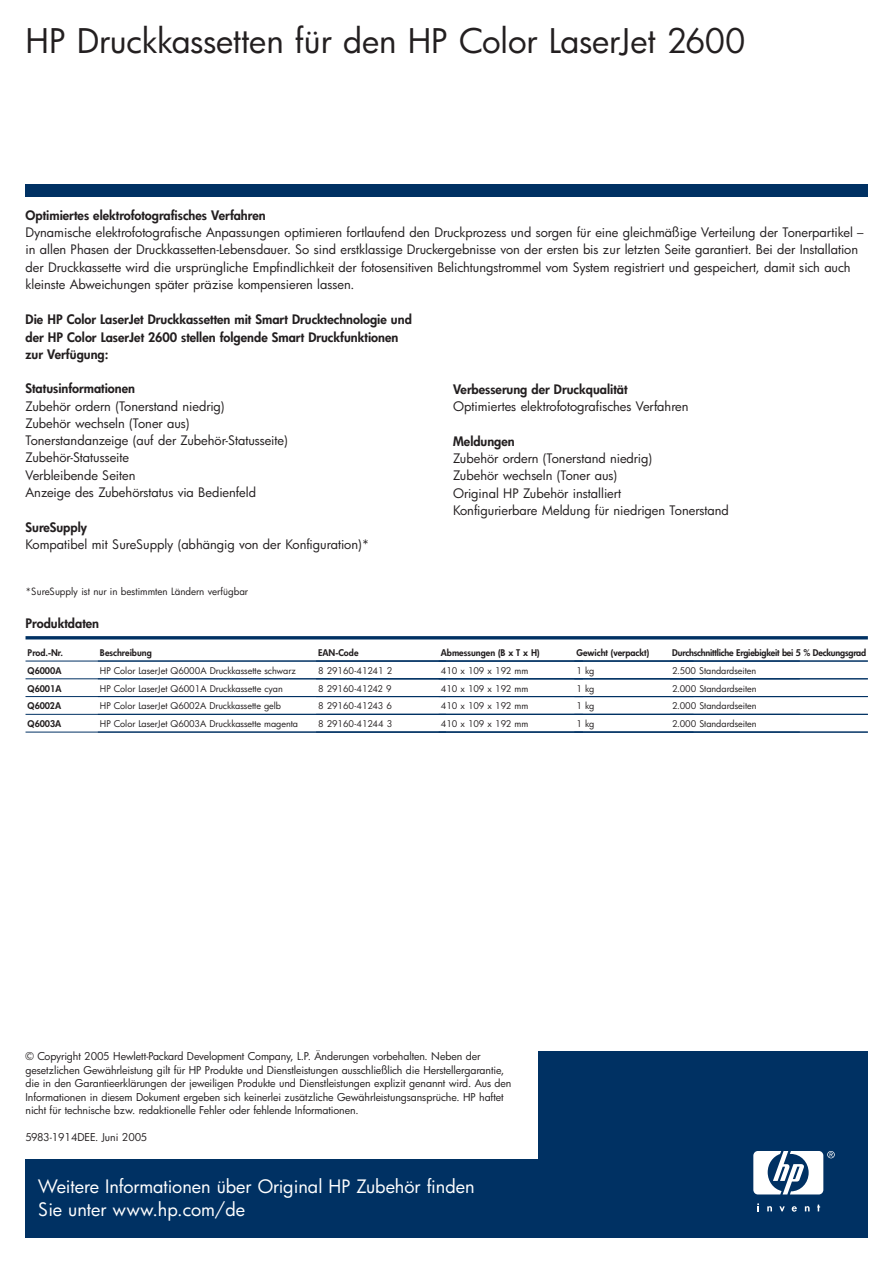
<style>
.page{position:relative;width:893px;height:1262px;background:#fff}
.page>*{position:absolute;margin:0;border:0;box-sizing:border-box;transform-origin:0 0}
.t1{font:33px "Futura";color:#231f20}
.t2{font:18px/22.5px "Futura";color:#fff}
.t3{font:12.75px/17.2px "Futura";color:#231f20}
.t4{font:800 12.75px/17.2px "Futura";color:#231f20}
.t5{font:10.5px/13.5px "Futura";letter-spacing:-.005em;color:#231f20}
.t6{font:9.75px "Futura";color:#231f20}
.t7{font:9px/17.7px "Futura";letter-spacing:-.005em;color:#231f20;text-align:justify}
.t8{font:800 9px/17.7px "Futura";letter-spacing:-.01em;color:#231f20}
</style>
<div class="page">
<div style="left:538px;top:1051px;width:329px;height:112px;background:#003163"></div>
<div style="left:26px;top:1159px;width:841px;height:78px;background:#003163"></div>
<div style="left:26px;top:184px;width:841px;height:12px;background:#003163"></div>
<svg style="left:779px;top:1206px;width:5px;height:5px"></svg>
<svg style="left:767px;top:1206px;width:5px;height:5px"></svg>
<svg style="left:804px;top:1206px;width:5px;height:5px"></svg>
<svg style="left:757px;top:1203px;width:2px;height:8px"></svg>
<svg style="left:817px;top:1204px;width:3px;height:7px"></svg>
<svg style="left:791px;top:1206px;width:5px;height:5px"></svg>
<svg style="left:753px;top:1151px;width:81px;height:43px"></svg>
<hr style="left:26px;top:660px;width:841px;height:1px;background:#003163">
<hr style="left:26px;top:678px;width:841px;height:1px;background:#003163">
<hr style="left:26px;top:696px;width:841px;height:1px;background:#003163">
<hr style="left:26px;top:714px;width:841px;height:1px;background:#003163">
<hr style="left:26px;top:731px;width:841px;height:1px;background:#003163">
<hr style="left:26px;top:636px;width:841px;height:3px;background:#003163">
<h1 class="t1" style="left:26px;top:25px;width:721px">HP Druckkassetten für den HP Color LaserJet 2600</h1>
<p class="t4" style="left:26px;top:207px;width:241px">Optimiertes elektrofotografisches Verfahren</p>
<p class="t3" style="left:26px;top:225px;width:839px">Dynamische elektrofotografische Anpassungen optimieren fortlaufend den Druckprozess und sorgen für eine gleichmäßige Verteilung der Tonerpartikel – in allen Phasen der Druckkassetten-Lebensdauer. So sind erstklassige Druckergebnisse von der ersten bis zur letzten Seite garantiert. Bei der Installation der Druckkassette wird die ursprüngliche Empfindlichkeit der fotosensitiven Belichtungstrommel vom System registriert und gespeichert, damit sich auch kleinste Abweichungen später präzise kompensieren lassen.</p>
<p class="t4" style="left:26px;top:312px;width:388px">Die HP Color LaserJet Druckkassetten mit Smart Drucktechnologie und der HP Color LaserJet 2600 stellen folgende Smart Druckfunktionen zur Verfügung:</p>
<p class="t4" style="left:26px;top:381px;width:111px">Statusinformationen</p>
<p class="t3" style="left:26px;top:398px;width:264px">Zubehör ordern (Tonerstand niedrig)<br>Zubehör wechseln (Toner aus)<br>Tonerstandanzeige (auf der Zubehör-Statusseite)<br>Zubehör-Statusseite<br>Verbleibende Seiten<br>Anzeige des Zubehörstatus via Bedienfeld</p>
<p class="t4" style="left:26px;top:519px;width:63px">SureSupply</p>
<p class="t3" style="left:26px;top:536px;width:345px">Kompatibel mit SureSupply (abhängig von der Konfiguration)*</p>
<p class="t6" style="left:26px;top:587px;width:224px">*SureSupply ist nur in bestimmten Ländern verfügbar</p>
<p class="t4" style="left:26px;top:616px;width:75px">Produktdaten</p>
<p class="t8" style="left:28px;top:644px;width:37px">Prod.-Nr.<br>Q6000A<br>Q6001A<br>Q6002A<br>Q6003A</p>
<p class="t8" style="left:100px;top:644px;width:53px">Beschreibung</p>
<p class="t7" style="left:100px;top:662px;width:200px;text-align:left">HP Color LaserJet Q6000A Druckkassette schwarz HP Color LaserJet Q6001A Druckkassette cyan<br>HP Color LaserJet Q6002A Druckkassette gelb<br>HP Color LaserJet Q6003A Druckkassette magenta</p>
<p class="t8" style="left:318px;top:644px;width:42px">EAN-Code</p>
<p class="t7" style="left:318px;top:662px;width:76px">8 29160-41241 2<br>8 29160-41242 9<br>8 29160-41243 6<br>8 29160-41244 3</p>
<p class="t4" style="left:453px;top:381px;width:176px">Verbesserung der Druckqualität</p>
<p class="t3" style="left:453px;top:399px;width:237px">Optimiertes elektrofotografisches Verfahren</p>
<p class="t4" style="left:453px;top:433px;width:63px">Meldungen</p>
<p class="t3" style="left:453px;top:451px;width:277px">Zubehör ordern (Tonerstand niedrig)<br>Zubehör wechseln (Toner aus)<br>Original HP Zubehör installiert<br>Konfigurierbare Meldung für niedrigen Tonerstand</p>
<p class="t8" style="left:441px;top:644px;width:100px">Abmessungen (B x T x H)</p>
<p class="t7" style="left:441px;top:662px;width:89px">410 x 109 x 192 mm 410 x 109 x 192 mm 410 x 109 x 192 mm 410 x 109 x 192 mm</p>
<p class="t8" style="left:576px;top:644px;width:74px">Gewicht (verpackt)</p>
<p class="t7" style="left:576px;top:662px;width:19px">1 kg 1 kg 1 kg 1 kg</p>
<p class="t8" style="left:672px;top:644px;width:195px">Durchschnittliche Ergiebigkeit bei 5 % Deckungsgrad</p>
<p class="t7" style="left:672px;top:662px;width:86px">2.500 Standardseiten 2.000 Standardseiten 2.000 Standardseiten 2.000 Standardseiten</p>
<p class="t5" style="left:26px;top:1050px;width:487px">© Copyright 2005 Hewlett-Packard Development Company, L.P. Änderungen vorbehalten. Neben der gesetzlichen Gewährleistung gilt für HP Produkte und Dienstleistungen ausschließlich die Herstellergarantie, die in den Garantieerklärungen der jeweiligen Produkte und Dienstleistungen explizit genannt wird. Aus den Informationen in diesem Dokument ergeben sich keinerlei zusätzliche Gewährleistungsansprüche. HP haftet nicht für technische bzw. redaktionelle Fehler oder fehlende Informationen.</p>
<p class="t5" style="left:26px;top:1131px;width:123px">5983-1914DEE. Juni 2005</p>
<h2 class="t2" style="left:38px;top:1176px;width:438px">Weitere Informationen über Original HP Zubehör finden<br>Sie unter www.hp.com/de</h2>
</div>
